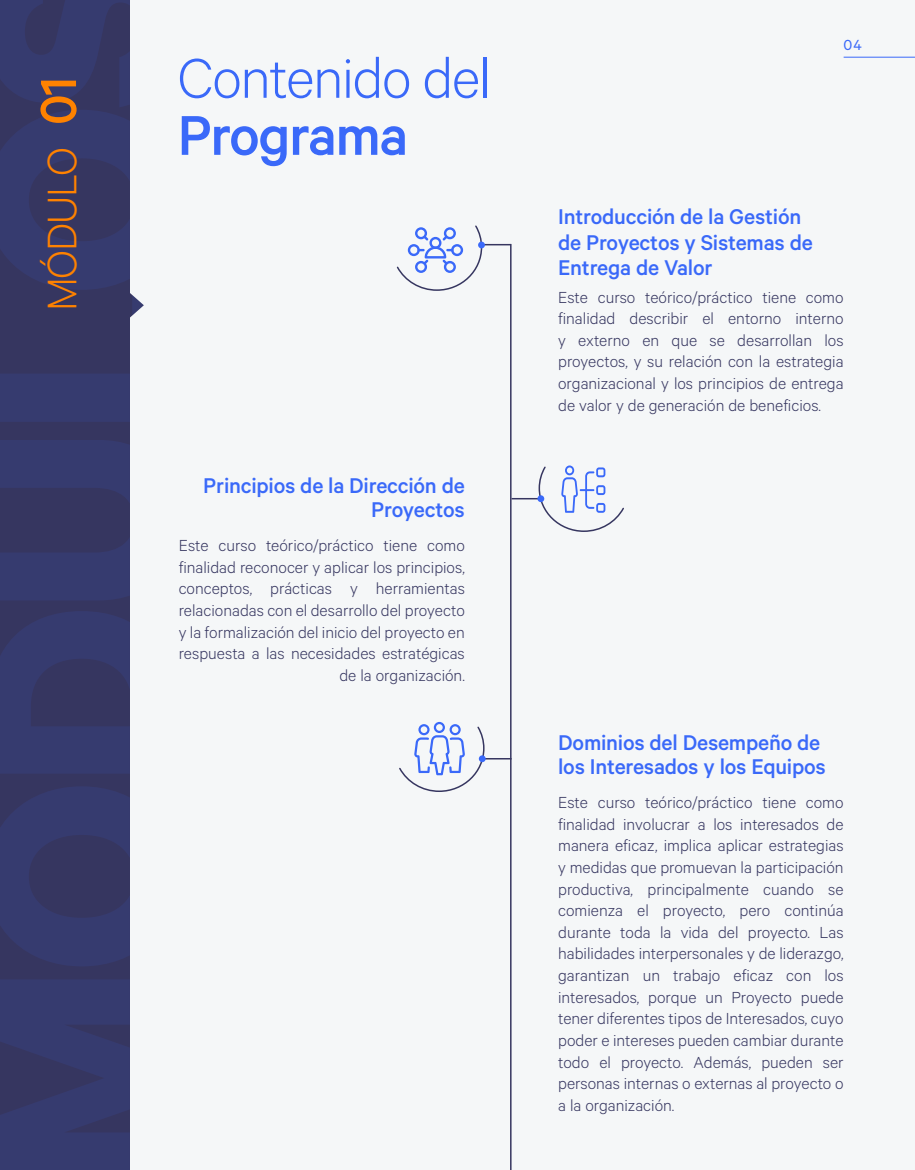
<style>
.page{position:relative;width:915px;height:1170px;background:#fff}
.page>*{position:absolute;margin:0;border:0;box-sizing:border-box;transform-origin:0 0}
.t1{font:300 63px "Calibre";letter-spacing:-.025em;color:#3a69f9}
.t2{font:500 63px "Calibre";letter-spacing:-.025em;color:#3a69f9}
.t3{font:500 57px "Calibre";color:#ff8200}
.t4{font:300 46.5px "Calibre";letter-spacing:-.025em;color:#ff8200}
.t5{font:500 24px/24px "Calibre";letter-spacing:-.01em;color:#3a69f9}
.t6{font:300 18px/21.6px "Calibre";color:#363660;text-align:justify}
.t7{font:16.5px "Calibre";color:#3a69f9}
</style>
<div class="page">
<div style="left:130px;top:0;width:784px;height:1169px;background:#f5f7f8"></div>
<div style="left:0;top:0;width:130px;height:1169px;background:#363660"></div>
<svg style="left:130px;top:293px;width:14px;height:25px"></svg>
<hr style="left:843px;top:57px;width:71px;height:1px;background:#3a69f9">
<hr style="left:510px;top:244px;width:1px;height:925px;background:#363660">
<svg style="left:396px;top:225px;width:114px;height:66px"></svg>
<svg style="left:511px;top:465px;width:113px;height:67px"></svg>
<svg style="left:399px;top:721px;width:111px;height:71px"></svg>
<h2 class="t3" style="left:25px;top:125px;width:50px;rotate:-90deg">01</h2>
<h3 class="t4" style="left:35px;top:311px;width:165px;rotate:-90deg">MÓDULO</h3>
<h1 class="t1" style="left:177px;top:41px;width:315px">Contenido del</h1>
<h1 class="t2" style="left:177px;top:98px;width:232px">Programa</h1>
<h3 class="t5" style="left:203px;top:472px;width:263px;text-align:right">Principios de la Dirección de<br>Proyectos</h3>
<p class="t6" style="left:179px;top:534px;width:287px;text-align:right">Este curso teórico/práctico tiene como finalidad reconocer y aplicar los principios, conceptos, prácticas y herramientas relacionadas con el desarrollo del proyecto y la formalización del inicio del proyecto en respuesta a las necesidades estratégicas de la organización.</p>
<p class="t7" style="left:843px;top:36px;width:20px">04</p>
<h3 class="t5" style="left:558px;top:203px;width:256px;line-height:25.5px">Introducción de la Gestión de Proyectos y Sistemas de<br>Entrega de Valor</h3>
<p class="t6" style="left:558px;top:285px;width:287px">Este curso teórico/práctico tiene como finalidad describir el entorno interno y externo en que se desarrollan los proyectos, y su relación con la estrategia organizacional y los principios de entrega de valor y de generación de beneficios.</p>
<h3 class="t5" style="left:558px;top:730px;width:269px">Dominios del Desempeño de los Interesados y los Equipos</h3>
<p class="t6" style="left:558px;top:791px;width:287px">Este curso teórico/práctico tiene como finalidad involucrar a los interesados de manera eficaz, implica aplicar estrategias y medidas que promuevan la participación productiva, principalmente cuando se comienza el proyecto, pero continúa durante toda la vida del proyecto. Las habilidades interpersonales y de liderazgo, garantizan un trabajo eficaz con los interesados, porque un Proyecto puede tener diferentes tipos de Interesados, cuyo poder e intereses pueden cambiar durante todo el proyecto. Además, pueden ser personas internas o externas al proyecto o a la organización.</p>
</div>
